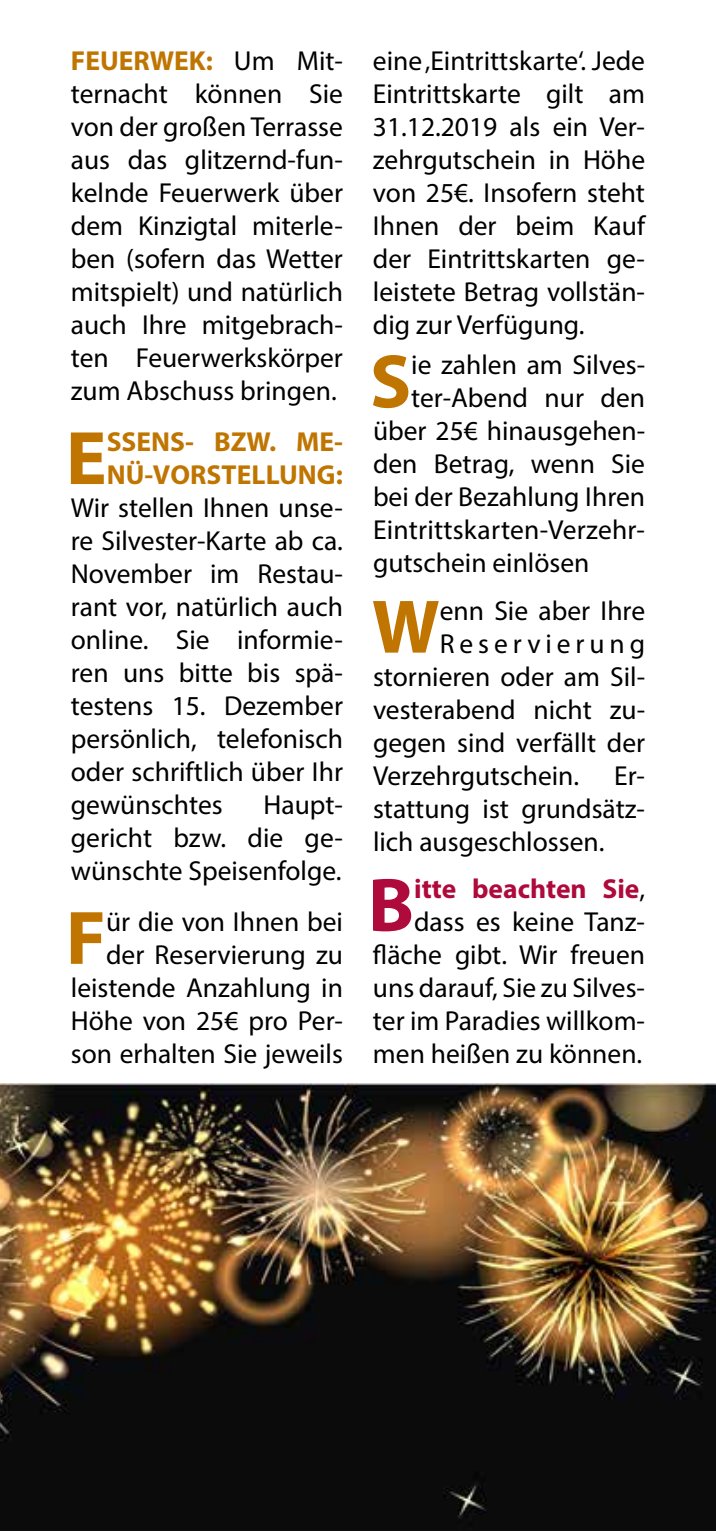
<style>
.page{position:relative;width:716px;height:1531px;background:#fff}
.page>*{position:absolute;margin:0;border:0;box-sizing:border-box;transform-origin:0 0}
.t1{font:700 76.5px "Myriad Pro";color:#bf7500}
.t2{font:700 76.5px "Myriad Pro";color:#ae0a3b}
.t3{font:27.5px/33px "Myriad Pro";color:#000;text-align:justify}
.t4{font:700 27.5px/33px "Myriad Pro";color:#bf7500}
.t5{font:27.5px "Myriad Pro";letter-spacing:.18em;color:#000}
.s1{font-weight:700;color:#bf7500}
.s2{font-weight:700;color:#ae0a3b}
</style>
<div class="page">
<img style="left:0;top:1083px;width:716px;height:448px">
<p class="t3" style="left:71px;top:44px;width:274px"><span class="s1">FEUERWEK:</span> Um Mit&shy;ternacht können Sie von der großen Terrasse aus das glitzernd-fun&shy;kelnde Feuerwerk über dem Kinzigtal miterle&shy;ben (sofern das Wetter mitspielt) und natürlich auch Ihre mitgebrach&shy;ten Feuerwerkskörper zum Abschuss bringen.</p>
<h1 class="t1" style="left:66px;top:408px;width:42px">E</h1>
<p class="t4" style="left:107px;top:424px;width:238px">SSENS- BZW. ME-<br>NÜ-VORSTELLUNG:</p>
<p class="t3" style="left:71px;top:491px;width:274px">Wir stellen Ihnen unse&shy;re Silvester-Karte ab ca.<br>November im Restau&shy;rant vor, natürlich auch online. Sie informie&shy;ren uns bitte bis spä&shy;testens 15. Dezember persönlich, telefonisch oder schriftlich über Ihr gewünschtes</p>
<p class="t3" style="left:71px;top:788px;width:274px;text-indent:193px">Haupt&shy;gericht bzw. die ge&shy;wünschte Speisenfolge.</p>
<h1 class="t1" style="left:66px;top:888px;width:42px">F</h1>
<p class="t3" style="left:71px;top:905px;width:274px;text-align:right">ür die von Ihnen bei der Reservierung zu leistende Anzahlung in<br>Höhe von 25€ pro Per&shy;son erhalten Sie jeweils</p>
<p class="t3" style="left:373px;top:44px;width:274px">eine ‚Eintrittskarte‘. Jede Eintrittskarte gilt am 31.12.2019 als ein Ver&shy;zehrgutschein in Höhe von 25€. Insofern steht Ihnen der beim Kauf der Eintrittskarten ge&shy;leistete Betrag vollstän&shy;dig zur Verfügung.</p>
<h1 class="t1" style="left:370px;top:332px;width:43px">S</h1>
<p class="t3" style="left:411px;top:348px;width:235px">ie zahlen am Silves-</p>
<p class="t3" style="left:411px;top:381px;width:235px">ter-Abend nur den</p>
<p class="t3" style="left:373px;top:414px;width:274px">über 25€ hinausgehen-</p>
<p class="t3" style="left:373px;top:447px;width:273px">den Betrag, wenn Sie</p>
<p class="t3" style="left:373px;top:480px;width:274px">bei der Bezahlung Ihren</p>
<p class="t3" style="left:373px;top:513px;width:274px">Eintrittskarten-Verzehr-</p>
<p class="t3" style="left:373px;top:546px;width:218px">gutschein einlösen</p>
<h1 class="t1" style="left:372px;top:577px;width:69px">W</h1>
<p class="t3" style="left:440px;top:593px;width:207px">enn Sie aber Ihre</p>
<p class="t5" style="left:440px;top:626px;width:207px">Reservierung</p>
<p class="t3" style="left:373px;top:659px;width:274px">stornieren oder am Sil-</p>
<p class="t3" style="left:373px;top:692px;width:274px">vesterabend nicht zu-</p>
<p class="t3" style="left:373px;top:725px;width:274px">gegen sind verfällt der</p>
<p class="t3" style="left:373px;top:758px;width:208px">Verzehrgutschein.</p>
<p class="t3" style="left:373px;top:758px;width:274px;text-indent:241px">Er&shy;stattung ist grundsätz&shy;lich ausgeschlossen.</p>
<h1 class="t2" style="left:368px;top:855px;width:48px">B</h1>
<p class="t3" style="left:373px;top:872px;width:274px;text-align:right"><span class="s2">itte beachten Sie</span>, dass es keine Tanz&shy;fläche gibt. Wir freuen uns darauf, Sie zu Silves&shy;ter im Paradies willkom&shy;men heißen zu können.</p>
</div>
